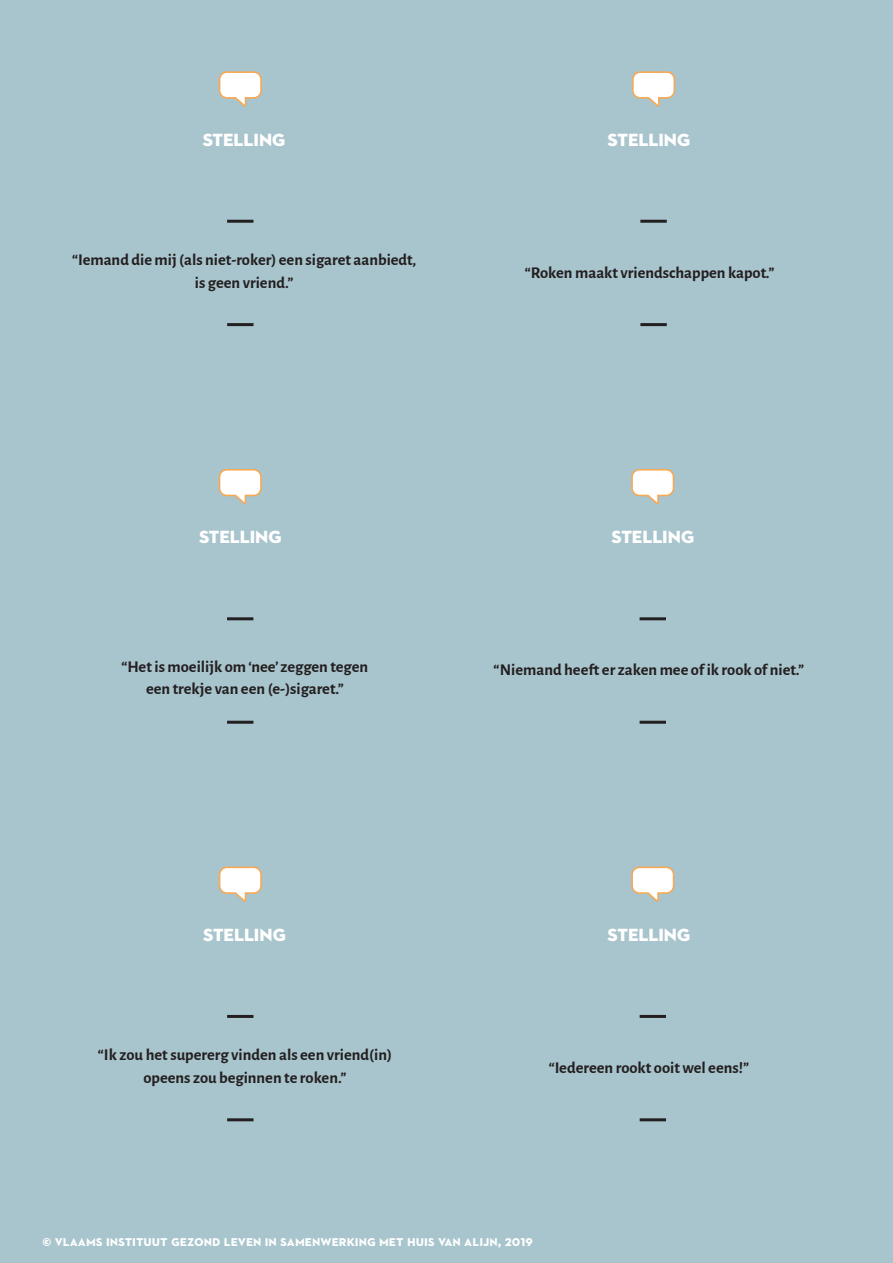
<style>
.page{position:relative;width:893px;height:1263px;background:#a8c4cc}
.page>*{position:absolute;margin:0;border:0;box-sizing:border-box;transform-origin:0 0}
.t1{font:18px "Neutraface 2 Display Titling";color:#fff}
.t2{font:700 16.5px "Alegreya Sans";color:#231f20}
.Alineastijl_2{font:700 15px "Neutraface 2 Text";color:#fff}
</style>
<div class="page">
<svg style="left:218px;top:469px;width:44px;height:36px"></svg>
<svg style="left:218px;top:866px;width:44px;height:36px"></svg>
<svg style="left:631px;top:469px;width:44px;height:36px"></svg>
<svg style="left:631px;top:866px;width:44px;height:36px"></svg>
<hr style="left:227px;top:617px;width:26px;height:3px;background:#231f20">
<hr style="left:227px;top:1015px;width:26px;height:3px;background:#231f20">
<hr style="left:640px;top:617px;width:26px;height:3px;background:#231f20">
<hr style="left:640px;top:1015px;width:26px;height:3px;background:#231f20">
<hr style="left:227px;top:721px;width:26px;height:3px;background:#231f20">
<hr style="left:227px;top:1118px;width:26px;height:3px;background:#231f20">
<hr style="left:640px;top:721px;width:26px;height:3px;background:#231f20">
<hr style="left:640px;top:1118px;width:26px;height:3px;background:#231f20">
<svg style="left:218px;top:71px;width:44px;height:36px"></svg>
<hr style="left:227px;top:220px;width:26px;height:3px;background:#231f20">
<hr style="left:227px;top:323px;width:26px;height:3px;background:#231f20">
<svg style="left:632px;top:71px;width:44px;height:36px"></svg>
<hr style="left:640px;top:220px;width:27px;height:3px;background:#231f20">
<hr style="left:640px;top:323px;width:27px;height:3px;background:#231f20">
<p class="t1" style="left:203px;top:128px;width:84px">STELLING</p>
<p class="t2" style="left:72px;top:248px;width:346px">“Iemand die mij (als niet-roker) een sigaret aanbiedt,</p>
<p class="t2" style="left:195px;top:270px;width:100px">is geen vriend.”</p>
<p class="t1" style="left:608px;top:128px;width:84px">STELLING</p>
<p class="t2" style="left:525px;top:260px;width:251px">“Roken maakt vriendschappen kapot.”</p>
<p class="t1" style="left:199px;top:526px;width:84px">STELLING</p>
<p class="t1" style="left:612px;top:526px;width:84px">STELLING</p>
<p class="t2" style="left:121px;top:655px;width:248px">“Het is moeilijk om ‘nee’ zeggen tegen</p>
<p class="t2" style="left:146px;top:677px;width:199px">een trekje van een (e-)sigaret.”</p>
<p class="t2" style="left:494px;top:658px;width:312px">“Niemand heeft er zaken mee of ik rook of niet.”</p>
<p class="t1" style="left:203px;top:924px;width:84px">STELLING</p>
<p class="t1" style="left:608px;top:924px;width:84px">STELLING</p>
<p class="t2" style="left:98px;top:1043px;width:296px">“Ik zou het supererg vinden als een vriend(in)</p>
<p class="t2" style="left:143px;top:1065px;width:205px">opeens zou beginnen te roken.”</p>
<p class="t2" style="left:549px;top:1055px;width:202px">“Iedereen rookt ooit wel eens!”</p>
<p class="Alineastijl_2" style="left:43px;top:1231px;width:492px">© vlaams instituut gezond leven in samenwerking met huis van alijn, 2019</p>
</div>
